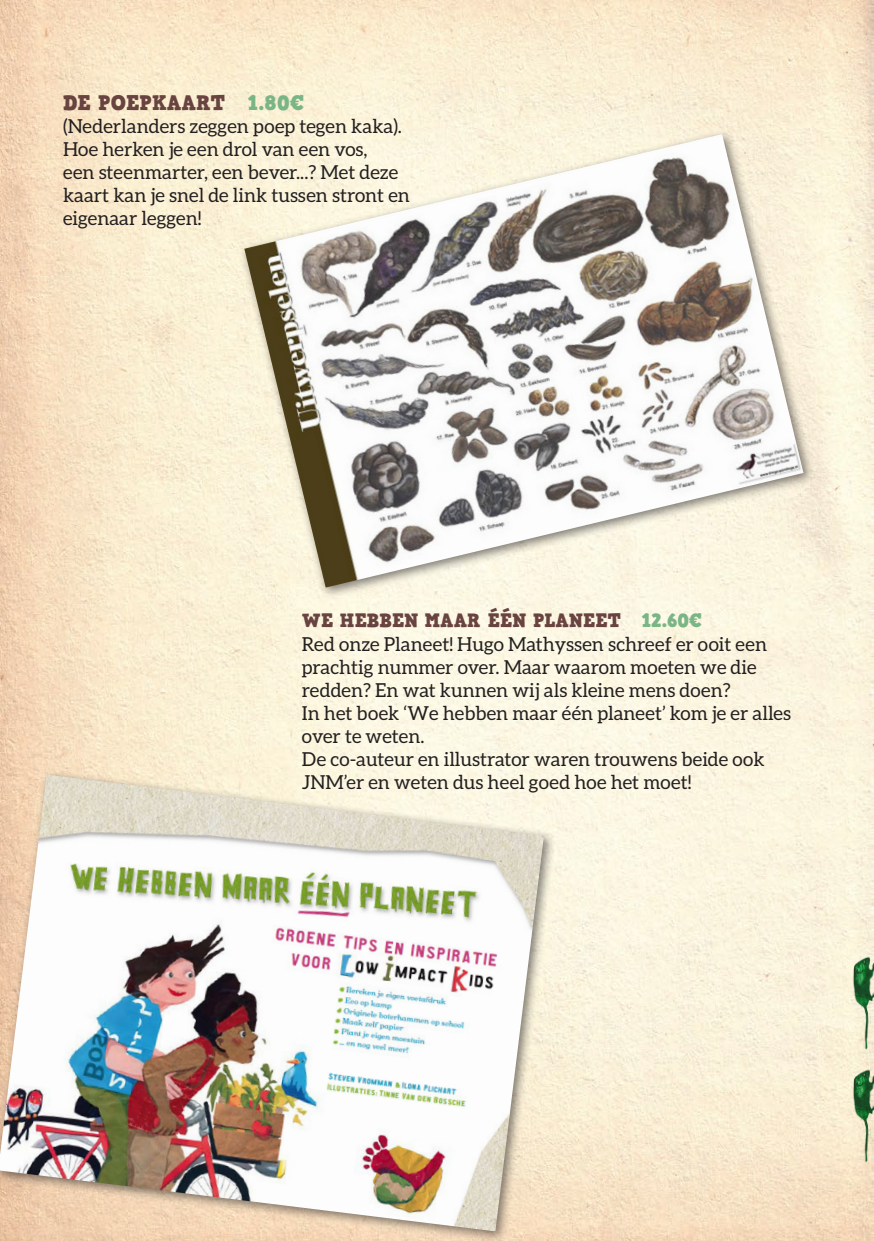
<style>
.page{position:relative;width:874px;height:1241px;background:#fff}
.page>*{position:absolute;margin:0;border:0;box-sizing:border-box;transform-origin:0 0}
.t1{font:21px "HVD Comic Serif Pro";color:#694340}
.t2{font:19.25px/23.1px "Aleo";color:#231f20}
.t3{font:19.25px "HVD Comic Serif Pro";color:#694340}
.s1{color:#7ab586}
</style>
<div class="page">
<img style="left:0;top:0;width:873px;height:1240px">
<div style="left:239px;top:129px;width:576px;height:470px;background:#231f20;opacity:.57"></div>
<img style="left:244px;top:134px;width:559px;height:453px">
<div style="left:0;top:769px;width:556px;height:471px;background:#231f20;opacity:.57"></div>
<img style="left:0;top:774px;width:543px;height:457px">
<img style="left:843px;top:952px;width:30px;height:100px">
<img style="left:843px;top:1065px;width:30px;height:100px">
<img style="left:868px;top:658px;width:5px;height:99px">
<img style="left:819px;top:0;width:54px;height:260px">
<p class="t1" style="left:63px;top:86px;width:242px">DE POEPKAART <span class="s1">1.80€</span></p>
<p class="t2" style="left:63px;top:114px;width:348px">(Nederlanders zeggen poep tegen kaka).<br>Hoe herken je een drol van een vos,<br>een steenmarter, een bever...? Met deze kaart kan je snel de link tussen stront en eigenaar leggen!</p>
<p class="t3" style="left:302px;top:605px;width:401px">WE HEBBEN MAAR ÉÉN PLANEET <span class="s1">12.60€</span></p>
<p class="t2" style="left:302px;top:631px;width:466px">Red onze Planeet! Hugo Mathyssen schreef er ooit een prachtig nummer over. Maar waarom moeten we die redden? En wat kunnen wij als kleine mens doen?</p>
<p class="t2" style="left:302px;top:701px;width:490px">In het boek ‘We hebben maar één planeet’ kom je er alles over te weten.</p>
<p class="t2" style="left:302px;top:747px;width:464px">De co-auteur en illustrator waren trouwens beide ook<br>JNM’er en weten dus heel goed hoe het moet!</p>
</div>
